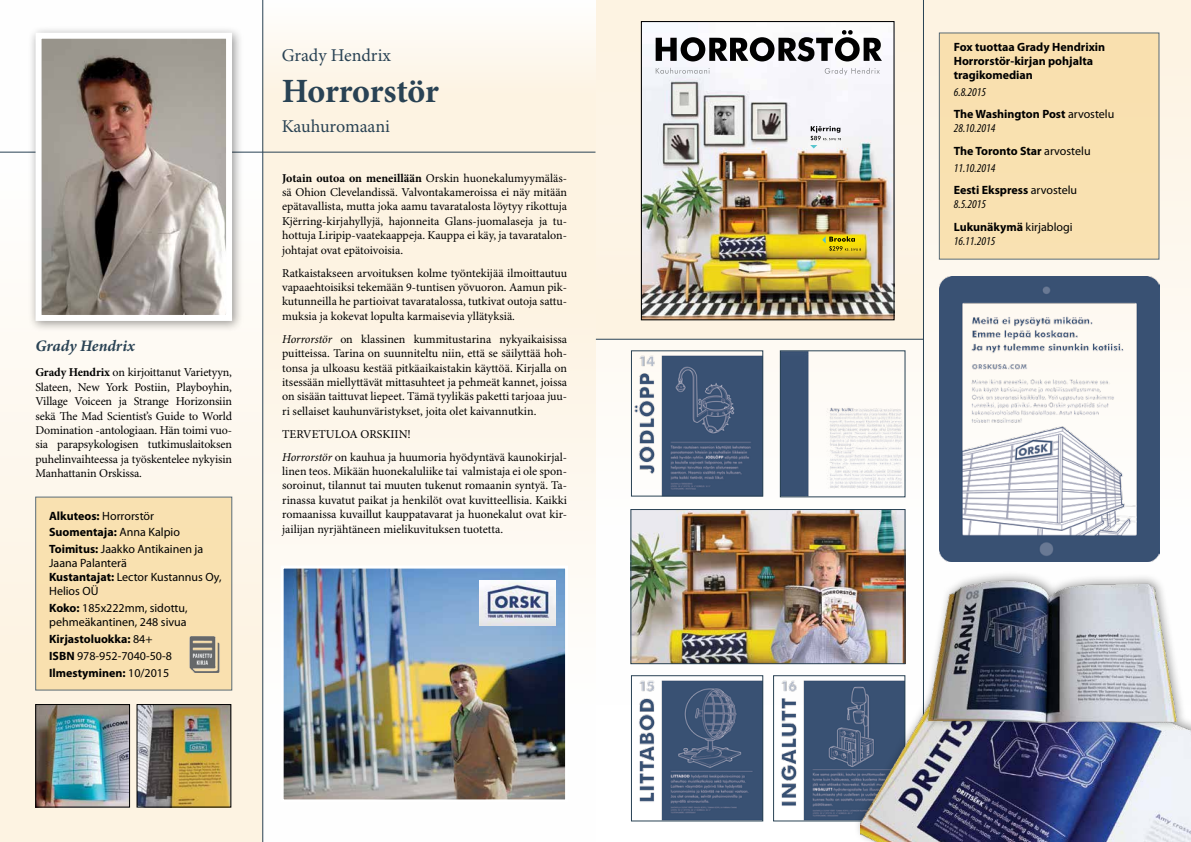
<style>
.page{position:relative;width:1191px;height:842px;background:#fff}
.page>*{position:absolute;margin:0;border:0;box-sizing:border-box;transform-origin:0 0}
.t1{font:700 34px "Minion Pro";letter-spacing:-.01em;color:#294254}
.t2{font:18px "Minion Pro";letter-spacing:-.005em;color:#294254}
.t3{font:italic 700 16px "Minion Pro";letter-spacing:-.005em;color:#294254}
.t4{font:12px/14.4px "Minion Pro";letter-spacing:-.005em;color:#000;text-align:justify}
.t5{font:700 12px/22.5px "Myriad Pro";color:#000}
.t6{font:12px/14px "Myriad Pro";color:#000}
.t7{font:italic condensed 12px "Myriad Pro";color:#000}
.s1{font-weight:700}
.s2{font-weight:400}
.s3{font-style:italic}
.s4{font-weight:400;font-style:italic;font-stretch:condensed}
</style>
<div class="page">
<div style="left:0;top:0;width:262px;height:842px;background:linear-gradient(to bottom,#fff,#faeedb)"></div>
<div style="left:263px;top:152px;width:333px;height:690px;background:#fdf3e2"></div>
<div style="left:263px;top:0;width:333px;height:152px;background:linear-gradient(to bottom,#fefdfa,#fdf0dc)"></div>
<svg style="left:596px;top:0;width:595px;height:704px;fill:#fdf6e9"></svg>
<hr style="left:0;top:152px;width:595px;height:1px;background:#294254">
<div style="left:28px;top:25px;width:215px;height:307px;background:#000;opacity:.4"></div>
<img style="left:43px;top:40px;width:182px;height:274px">
<div style="left:36px;top:33px;width:196px;height:288px;border:6px solid #fff"></div>
<div style="left:35px;top:497px;width:197px;height:193px;background:#f9e0b0"></div>
<div style="left:939px;top:33px;width:220px;height:226px;background:#f9e1b0"></div>
<hr style="left:262px;top:0;width:1px;height:842px;background:#294254">
<hr style="left:923px;top:0;width:1px;height:842px;background:#294254">
<img style="left:189px;top:637px;width:31px;height:36px">
<img style="left:285px;top:570px;width:279px;height:228px">
<div style="left:281px;top:566px;width:287px;height:236px;border:3px solid #fff"></div>
<img style="left:643px;top:23px;width:249px;height:295px">
<svg style="left:824px;top:68px;width:55px;height:7px"></svg>
<svg style="left:655px;top:30px;width:227px;height:31px"></svg>
<svg style="left:810px;top:126px;width:31px;height:22px"></svg>
<svg style="left:822px;top:236px;width:39px;height:15px"></svg>
<svg style="left:655px;top:68px;width:54px;height:6px"></svg>
<div style="left:641px;top:21px;width:253px;height:299px;border:1px solid #000"></div>
<img style="left:37px;top:706px;width:91px;height:99px">
<div style="left:35px;top:704px;width:95px;height:103px;border:1px solid #000"></div>
<img style="left:139px;top:706px;width:90px;height:99px">
<div style="left:137px;top:704px;width:94px;height:103px;border:1px solid #000"></div>
<img style="left:632px;top:511px;width:271px;height:151px">
<div style="left:630px;top:509px;width:275px;height:155px;border:1px solid #294254"></div>
<img style="left:480px;top:580px;width:75px;height:46px">
<img style="left:939px;top:277px;width:220px;height:285px">
<img style="left:633px;top:353px;width:128px;height:141px">
<div style="left:631px;top:351px;width:132px;height:145px;border:1px solid #294254"></div>
<img style="left:633px;top:677px;width:128px;height:142px">
<div style="left:631px;top:675px;width:132px;height:146px;border:1px solid #294254"></div>
<img style="left:782px;top:353px;width:121px;height:142px">
<div style="left:780px;top:351px;width:125px;height:146px;border:1px solid #294254"></div>
<img style="left:775px;top:677px;width:78px;height:142px">
<div style="left:773px;top:675px;width:132px;height:146px;border:1px solid #294254"></div>
<div style="left:853px;top:614px;width:338px;height:228px;background:#000;opacity:.4"></div>
<img style="left:860px;top:603px;width:331px;height:239px">
<img style="left:908px;top:572px;width:283px;height:165px">
<hr style="left:596px;top:339px;width:327px;height:1px;background:#294254">
<h3 class="t3" style="left:35px;top:336px;width:101px">Grady Hendrix</h3>
<p class="t4" style="left:35px;top:366px;width:198px"><span class="s1">Grady Hendrix</span> on kirjoittanut Varietyyn, Slateen, New York Postiin, Playboyhin, Village Voiceen ja Strange Horizonsiin sekä The Mad Scientist’s Guide to World Domination -antologiaan. Hän toimi vuo&shy;sia parapsykologisen tutkimuslaitoksen puhelinvaihteessa ja työskentelee nykyisin Manhattanin Orskissa.</p>
<p class="t6" style="left:49px;top:507px;width:156px;line-height:16.8px"><span class="s1">Alkuteos:</span> Horrorstör<br><span class="s1">Suomentaja:</span> Anna Kalpio<br><span class="s1">Toimitus:</span> Jaakko Antikainen ja</p>
<p class="t6" style="left:49px;top:556px;width:174px">Jaana Palanterä<br><span class="s1">Kustantajat:</span> Lector Kustannus Oy,<br>Helios OÜ</p>
<p class="t6" style="left:49px;top:601px;width:140px"><span class="s1">Koko:</span> 185x222mm, sidottu, pehmeäkantinen, 248 sivua</p>
<p class="t5" style="left:49px;top:631px;width:124px;line-height:16.8px">Kirjastoluokka: <span class="s2">84+<br></span>ISBN <span class="s2">978-952-7040-50-8<br></span>Ilmestyminen: <span class="s2">10/2015</span></p>
<h2 class="t2" style="left:282px;top:45px;width:111px">Grady Hendrix</h2>
<h1 class="t1" style="left:282px;top:71px;width:159px">Horrorstör</h1>
<h2 class="t2" style="left:282px;top:116px;width:110px">Kauhuromaani</h2>
<p class="t4" style="left:282px;top:171px;width:286px"><span class="s1">Jotain outoa on meneillään</span> Orskin huonekalumyymäläs&shy;sä Ohion Clevelandissä. Valvontakameroissa ei näy mitään epätavallista, mutta joka aamu tavaratalosta löytyy rikottuja Kjërring-kirjahyllyjä, hajonneita Glans-juomalaseja ja tu&shy;hottuja Liripip-vaatekaappeja. Kauppa ei käy, ja tavaratalon&shy;johtajat ovat epätoivoisia.</p>
<p class="t4" style="left:282px;top:266px;width:286px">Ratkaistakseen arvoituksen kolme työntekijää ilmoittautuu vapaaehtoisiksi tekemään 9-tuntisen yövuoron. Aamun pik&shy;kutunneilla he partioivat tavaratalossa, tutkivat outoja sattu&shy;muksia ja kokevat lopulta karmaisevia yllätyksiä.</p>
<p class="t4" style="left:282px;top:332px;width:286px"><span class="s3">Horrorstör</span> on klassinen kummitustarina nykyaikaisissa puitteissa. Tarina on suunniteltu niin, että se säilyttää hoh&shy;tonsa ja ulkoasu kestää pitkäaikaistakin käyttöä. Kirjalla on itsessään miellyttävät mittasuhteet ja pehmeät kannet, joissa on sisään taittuvat liepeet. Tämä tyylikäs paketti tarjoaa juu&shy;ri sellaiset kauhunväristykset, joita olet kaivannutkin.</p>
<p class="t4" style="left:282px;top:423px;width:286px;line-height:22.9px">TERVETULOA ORSKIIN!<br><span class="s3">Horrorstör</span> on kauhua ja huumoria hyödyntävä kaunokirjal-</p>
<p class="t4" style="left:282px;top:464px;width:286px">linen teos. Mikään huonekaluliike tai valmistaja ei ole spon&shy;soroinut, tilannut tai muuten tukenut romaanin syntyä. Ta&shy;rinassa kuvatut paikat ja henkilöt ovat kuvitteellisia. Kaikki romaanissa kuvaillut kauppatavarat ja huonekalut ovat kir&shy;jailijan nyrjähtäneen mielikuvituksen tuotetta.</p>
<p class="t5" style="left:953px;top:40px;width:153px;line-height:14px">Fox tuottaa Grady Hendrixin<br>Horrorstör-kirjan pohjalta tragikomedian</p>
<p class="t5" style="left:953px;top:81px;width:162px"><span class="s4">6.8.2015<br></span>The Washington Post <span class="s2">arvostelu</span></p>
<p class="t5" style="left:953px;top:117px;width:138px"><span class="s4">28.10.2014<br></span>The Toronto Star <span class="s2">arvostelu</span></p>
<p class="t5" style="left:953px;top:156px;width:125px"><span class="s4">11.10.2014<br></span>Eesti Ekspress <span class="s2">arvostelu</span></p>
<p class="t5" style="left:953px;top:193px;width:120px"><span class="s4">8.5.2015<br></span>Lukunäkymä <span class="s2">kirjablogi</span></p>
<p class="t7" style="left:953px;top:234px;width:43px">16.11.2015</p>
</div>
